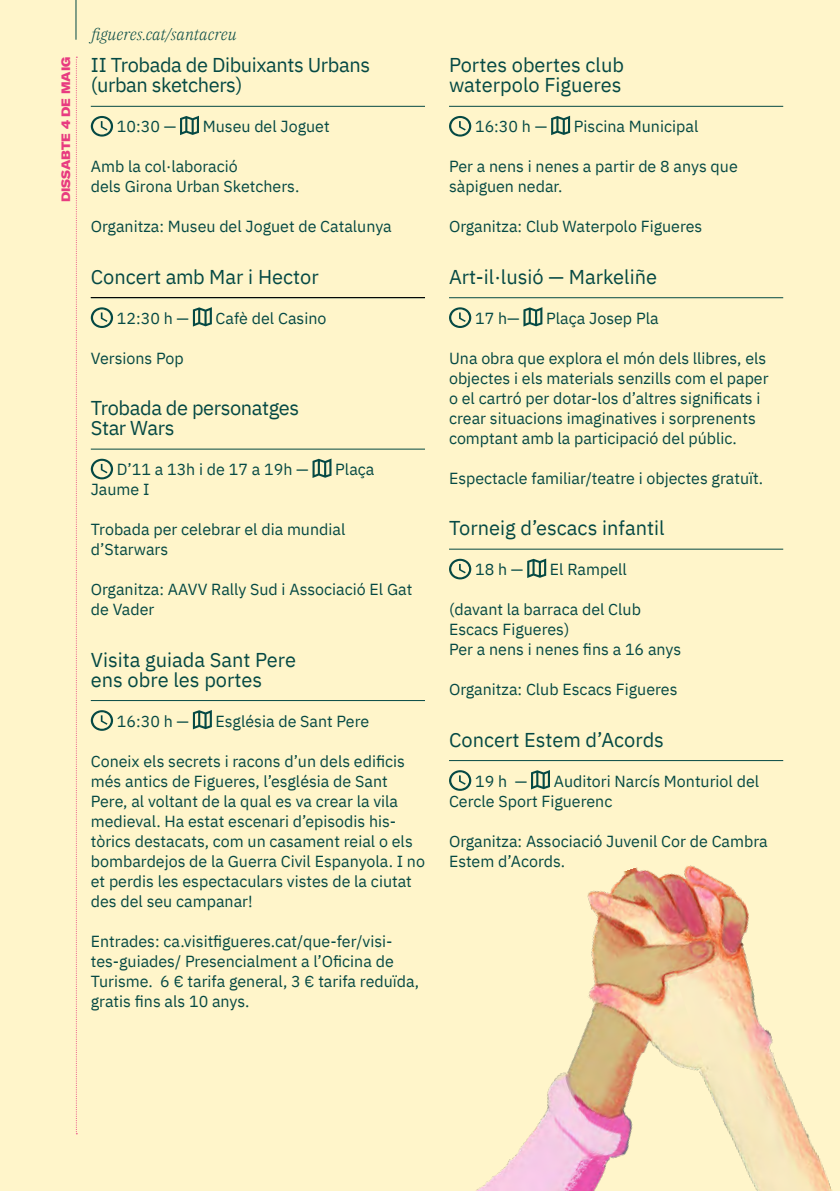
<style>
.page{position:relative;width:840px;height:1191px;background:#fff}
.page>*{position:absolute;margin:0;border:0;box-sizing:border-box;transform-origin:0 0}
.t1{font:20px/20px "IBM Plex Sans";color:#054944}
.t2{font:20px/20px "IBM Plex Sans";letter-spacing:-.02em;color:#054944}
.t3{font:16px/20px "IBM Plex Sans";color:#054944}
.t4{font:italic 300 16px "IBM Plex Serif";color:#054944}
.t5{font:900 expanded 12px "GT America";color:#e83b80}
</style>
<div class="page">
<div style="left:0;top:0;width:839px;height:1191px;background:#fff5ca"></div>
<hr style="left:75px;top:0;width:1px;height:40px;background:#054944">
<hr style="left:91px;top:106px;width:334px;height:1px;background:#054944">
<hr style="left:91px;top:448px;width:334px;height:1px;background:#054944">
<hr style="left:91px;top:700px;width:334px;height:1px;background:#054944">
<svg style="left:91px;top:116px;width:22px;height:21px"></svg>
<svg style="left:180px;top:116px;width:19px;height:19px"></svg>
<hr style="left:91px;top:297px;width:334px;height:1px;background:#000">
<svg style="left:91px;top:307px;width:22px;height:21px"></svg>
<svg style="left:193px;top:307px;width:19px;height:19px"></svg>
<svg style="left:91px;top:459px;width:22px;height:20px"></svg>
<svg style="left:312px;top:458px;width:19px;height:20px"></svg>
<svg style="left:91px;top:710px;width:22px;height:21px"></svg>
<svg style="left:193px;top:710px;width:19px;height:19px"></svg>
<hr style="left:449px;top:106px;width:333px;height:1px;background:#054944">
<hr style="left:449px;top:297px;width:333px;height:1px;background:#054944">
<hr style="left:449px;top:548px;width:333px;height:1px;background:#054944">
<hr style="left:449px;top:760px;width:333px;height:1px;background:#054944">
<svg style="left:449px;top:116px;width:22px;height:21px"></svg>
<svg style="left:551px;top:116px;width:18px;height:19px"></svg>
<svg style="left:449px;top:307px;width:22px;height:21px"></svg>
<svg style="left:523px;top:307px;width:19px;height:19px"></svg>
<svg style="left:449px;top:559px;width:22px;height:20px"></svg>
<svg style="left:527px;top:558px;width:19px;height:20px"></svg>
<svg style="left:449px;top:770px;width:22px;height:21px"></svg>
<svg style="left:531px;top:770px;width:18px;height:19px"></svg>
<img style="left:476px;top:865px;width:356px;height:326px">
<svg style="left:76px;top:57px;width:1px;height:1077px"></svg>
<p class="t5" style="left:58px;top:202px;width:147px;rotate:-90deg">DISSABTE 4 DE MAIG</p>
<p class="t4" style="left:91px;top:22px;width:147px">figueres.cat/santacreu</p>
<p class="t2" style="left:91px;top:54px;width:280px">II Trobada de Dibuixants Urbans (urban sketchers)</p>
<p class="t3" style="left:117px;top:115px;width:61px">10:30 —</p>
<p class="t3" style="left:203px;top:115px;width:128px">Museu del Joguet</p>
<p class="t3" style="left:91px;top:155px;width:210px">Amb la col·laboració<br>dels Girona Urban Sketchers.</p>
<p class="t3" style="left:91px;top:215px;width:302px">Organitza: Museu del Joguet de Catalunya</p>
<p class="t1" style="left:91px;top:265px;width:229px">Concert amb Mar i Hector</p>
<p class="t3" style="left:117px;top:307px;width:74px">12:30 h —</p>
<p class="t3" style="left:215px;top:307px;width:112px">Cafè del Casino</p>
<p class="t3" style="left:91px;top:347px;width:94px">Versions Pop</p>
<p class="t2" style="left:91px;top:396px;width:210px">Trobada de personatges<br>Star Wars</p>
<p class="t3" style="left:117px;top:458px;width:193px">D’11 a 13h i de 17 a 19h —</p>
<p class="t3" style="left:335px;top:458px;width:41px">Plaça</p>
<p class="t3" style="left:91px;top:478px;width:60px">Jaume I</p>
<p class="t3" style="left:91px;top:518px;width:256px">Trobada per celebrar el dia mundial d’Starwars</p>
<p class="t3" style="left:91px;top:578px;width:323px">Organitza: AAVV Rally Sud i Associació El Gat de Vader</p>
<p class="t1" style="left:91px;top:648px;width:207px">Visita guiada Sant Pere ens obre les portes</p>
<p class="t3" style="left:117px;top:709px;width:74px">16:30 h —</p>
<p class="t3" style="left:215px;top:709px;width:155px">Església de Sant Pere</p>
<p class="t3" style="left:91px;top:749px;width:335px">Coneix els secrets i racons d’un dels edificis més antics de Figueres, l’església de Sant Pere, al voltant de la qual es va crear la vila medieval. Ha estat escenari d’episodis his&shy;tòrics destacats, com un casament reial o els bombardejos de la Guerra Civil Espanyola. I no et perdis les espectaculars vistes de la ciutat des del seu campanar!</p>
<p class="t3" style="left:91px;top:929px;width:330px">Entrades: ca.visitfigueres.cat/que-fer/visi&shy;tes-guiades/ Presencialment a l’Oficina de Turisme. 6 € tarifa general, 3 € tarifa reduïda, gratis fins als 10 anys.</p>
<p class="t1" style="left:449px;top:54px;width:176px">Portes obertes club waterpolo Figueres</p>
<p class="t3" style="left:475px;top:115px;width:74px">16:30 h —</p>
<p class="t3" style="left:573px;top:115px;width:126px">Piscina Municipal</p>
<p class="t3" style="left:449px;top:155px;width:290px">Per a nens i nenes a partir de 8 anys que sàpiguen nedar.</p>
<p class="t3" style="left:449px;top:215px;width:255px">Organitza: Club Waterpolo Figueres</p>
<p class="t1" style="left:449px;top:265px;width:209px">Art-il·lusió — Markeliñe</p>
<p class="t3" style="left:475px;top:307px;width:46px">17 h—</p>
<p class="t3" style="left:546px;top:307px;width:114px">Plaça Josep Pla</p>
<p class="t3" style="left:449px;top:347px;width:321px">Una obra que explora el món dels llibres, els objectes i els materials senzills com el paper o el cartró per dotar-los d’altres significats i crear situacions imaginatives i sorprenents comptant amb la participació del públic.</p>
<p class="t3" style="left:449px;top:467px;width:315px">Espectacle familiar/teatre i objectes gratuït.</p>
<p class="t1" style="left:449px;top:516px;width:217px">Torneig d’escacs infantil</p>
<p class="t3" style="left:475px;top:558px;width:50px">18 h —</p>
<p class="t3" style="left:549px;top:558px;width:78px">El Rampell</p>
<p class="t3" style="left:449px;top:598px;width:233px">(davant la barraca del Club<br>Escacs Figueres)<br>Per a nens i nenes fins a 16 anys</p>
<p class="t3" style="left:449px;top:678px;width:230px">Organitza: Club Escacs Figueres</p>
<p class="t1" style="left:449px;top:728px;width:216px">Concert Estem d’Acords</p>
<p class="t3" style="left:475px;top:769px;width:54px">19 h —</p>
<p class="t3" style="left:449px;top:769px;width:311px;text-indent:105px">Auditori Narcís Monturiol del<br>Cercle Sport Figuerenc</p>
<p class="t3" style="left:449px;top:829px;width:320px">Organitza: Associació Juvenil Cor de Cambra<br>Estem d’Acords.</p>
</div>
